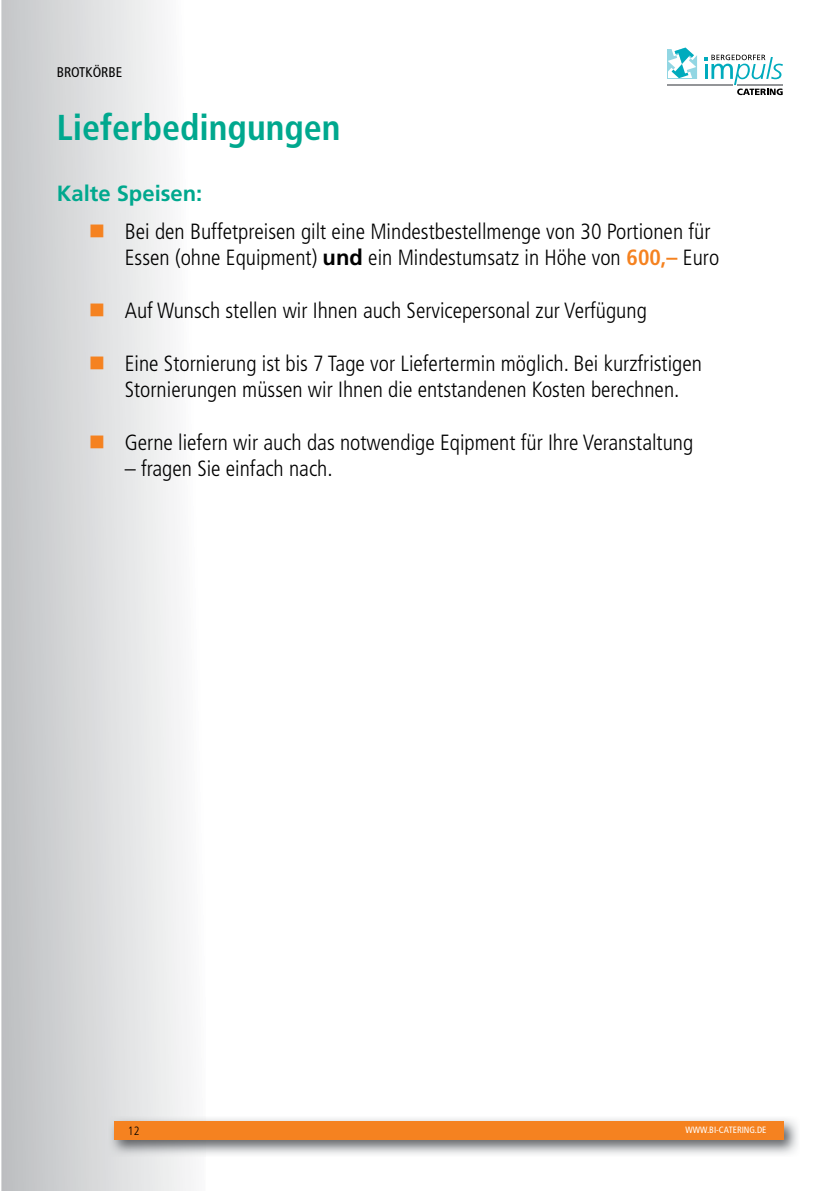
<style>
.page{position:relative;width:840px;height:1191px;background:#fff}
.page>*{position:absolute;margin:0;border:0;box-sizing:border-box;transform-origin:0 0}
.t1{font:700 condensed 36px "Frutiger";color:#00a88e}
.t2{font:300 condensed 22px/26.4px "Frutiger";color:#000}
.t3{font:700 22px "Frutiger";color:#00a88e}
.t4{font:condensed 14px "Frutiger";color:#000}
.t5{font:300 condensed 12px "Frutiger";color:#000}
.t6{font:condensed 9.2px "Frutiger";color:#fff}
.s1{color:#f58220}
.s2{font-weight:700;font-stretch:normal}
.s3{font-weight:700;color:#f58220}
</style>
<div class="page">
<svg style="left:1px;top:0;width:197px;height:1191px"></svg>
<svg style="left:667px;top:48px;width:29px;height:31px"></svg>
<svg style="left:704px;top:55px;width:78px;height:40px"></svg>
<hr style="left:737px;top:84px;width:45px;height:1px;background:#939598">
<hr style="left:666px;top:84px;width:66px;height:1px;background:#939598">
<img style="left:109px;top:1116px;width:689px;height:40px">
<div style="left:114px;top:1121px;width:669px;height:19px;background:#f58220"></div>
<p class="t4" style="left:57px;top:64px;width:67px">BROTKÖRBE</p>
<h1 class="t1" style="left:57px;top:107px;width:285px">Lieferbedingungen</h1>
<p class="t3" style="left:57px;top:180px;width:147px">Kalte Speisen:</p>
<p class="t2" style="left:125px;top:218px;width:595px;text-indent:-36px"><span class="s1">■</span> Bei den Buffetpreisen gilt eine Mindestbestellmenge von 30 Portionen für<br>Essen (ohne Equipment) <span class="s2">und</span> ein Mindestumsatz in Höhe von <span class="s3">600,–</span> Euro</p>
<p class="t2" style="left:89px;top:297px;width:559px"><span class="s1">■</span> Auf Wunsch stellen wir Ihnen auch Servicepersonal zur Verfügung</p>
<p class="t2" style="left:125px;top:350px;width:578px;text-indent:-36px"><span class="s1">■</span> Eine Stornierung ist bis 7 Tage vor Liefertermin möglich. Bei kurzfristigen<br>Stornierungen müssen wir Ihnen die entstandenen Kosten berechnen.</p>
<p class="t2" style="left:89px;top:429px;width:605px"><span class="s1">■</span> Gerne liefern wir auch das notwendige Eqipment für Ihre Veranstaltung</p>
<p class="t2" style="left:125px;top:456px;width:209px">– fragen Sie einfach nach.</p>
<p class="t5" style="left:128px;top:1123px;width:13px">12</p>
<p class="t6" style="left:685px;top:1125px;width:82px">WWW.BI-CATERING.DE</p>
</div>
